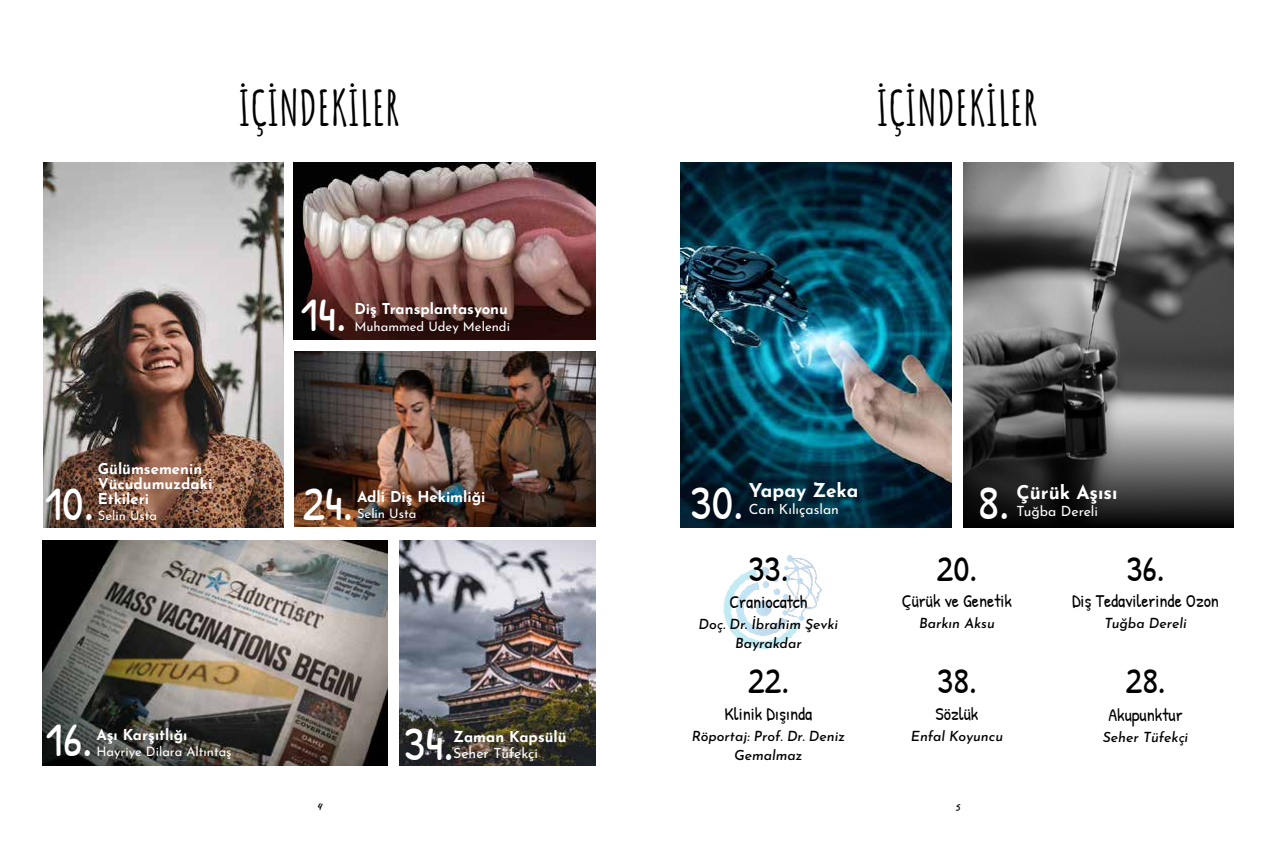
<style>
.page{position:relative;width:1276px;height:842px;background:#fff}
.page>*{position:absolute;margin:0;border:0;box-sizing:border-box;transform-origin:0 0}
.t1{font:700 48px "Amatic SC";color:#000}
.t2{font:48px "Patrick Hand";color:#fff}
.t3{font:36px "Patrick Hand";color:#000}
.t4{font:700 19px "Josefin Sans";color:#fff}
.t5{font:18px "Patrick Hand";color:#000}
.t6{font:700 15px/15px "Josefin Sans";color:#fff}
.t7{font:italic 500 14px/19px "Josefin Sans";color:#000;text-align:center}
.t8{font:14px "Josefin Sans";color:#fff}
.t9{font:13px "Josefin Sans";color:#fff}
.t10{font:700 12px "Caveat";color:#000}
</style>
<div class="page">
<img style="left:723px;top:555px;width:99px;height:93px">
<img style="left:43px;top:540px;width:344px;height:225px">
<img style="left:44px;top:162px;width:239px;height:365px">
<img style="left:295px;top:351px;width:300px;height:176px">
<img style="left:294px;top:162px;width:301px;height:178px">
<img style="left:400px;top:540px;width:195px;height:225px">
<img style="left:963px;top:162px;width:270px;height:243px">
<svg style="left:963px;top:405px;width:270px;height:123px;background:#454545"></svg>
<img style="left:680px;top:162px;width:272px;height:366px">
<h1 class="t1" style="left:238px;top:71px;width:162px">İÇİNDEKİLER</h1>
<h1 class="t2" style="left:301px;top:280px;width:47px">14.</h1>
<p class="t6" style="left:354px;top:300px;width:155px">Diş Transplantasyonu</p>
<p class="t9" style="left:354px;top:316px;width:157px">Muhammed Udey Melendi</p>
<p class="t6" style="left:98px;top:460px;width:116px">Gülümsemenin<br>Vücudumuzdaki<br>Etkileri</p>
<p class="t9" style="left:98px;top:506px;width:61px">Selin Usta</p>
<h1 class="t2" style="left:45px;top:469px;width:51px">10.</h1>
<h1 class="t2" style="left:302px;top:470px;width:52px">24.</h1>
<p class="t6" style="left:357px;top:488px;width:130px">Adli Diş Hekimliği</p>
<p class="t9" style="left:357px;top:503px;width:61px">Selin Usta</p>
<h1 class="t2" style="left:46px;top:706px;width:48px">16.</h1>
<p class="t6" style="left:96px;top:726px;width:93px">Aşı Karşıtlığı</p>
<p class="t9" style="left:96px;top:741px;width:137px">Hayriye Dilara Altıntaş</p>
<p class="t10" style="left:316px;top:798px;width:7px">4</p>
<h1 class="t2" style="left:404px;top:710px;width:51px">34.</h1>
<p class="t6" style="left:453px;top:728px;width:115px">Zaman Kapsülü</p>
<p class="t8" style="left:453px;top:742px;width:86px">Seher Tüfekçi</p>
<h1 class="t1" style="left:876px;top:72px;width:162px">İÇİNDEKİLER</h1>
<h3 class="t4" style="left:749px;top:476px;width:111px">Yapay Zeka</h3>
<h1 class="t2" style="left:690px;top:469px;width:55px">30.</h1>
<p class="t8" style="left:749px;top:499px;width:92px">Can Kılıçaslan</p>
<h1 class="t2" style="left:978px;top:469px;width:33px">8.</h1>
<h3 class="t4" style="left:1016px;top:478px;width:102px">Çürük Aşısı</h3>
<p class="t8" style="left:1016px;top:501px;width:83px">Tuğba Dereli</p>
<h2 class="t3" style="left:936px;top:543px;width:42px">20.</h2>
<h2 class="t3" style="left:748px;top:543px;width:41px">33.</h2>
<h2 class="t3" style="left:1126px;top:543px;width:40px">36.</h2>
<p class="t5" style="left:729px;top:589px;width:80px">Craniocatch</p>
<p class="t7" style="left:698px;top:613px;width:141px">Doç. Dr. İbrahim Şevki<br>Bayrakdar</p>
<p class="t5" style="left:902px;top:588px;width:112px">Çürük ve Genetik</p>
<p class="t7" style="left:919px;top:612px;width:77px">Barkın Aksu</p>
<p class="t5" style="left:1072px;top:588px;width:149px">Diş Tedavilerinde Ozon</p>
<p class="t7" style="left:1104px;top:612px;width:84px">Tuğba Dereli</p>
<h2 class="t3" style="left:747px;top:655px;width:43px">22.</h2>
<h2 class="t3" style="left:937px;top:655px;width:41px">38.</h2>
<h2 class="t3" style="left:1125px;top:655px;width:42px">28.</h2>
<p class="t5" style="left:724px;top:701px;width:89px">Klinik Dışında</p>
<p class="t7" style="left:692px;top:725px;width:155px">Röportaj: Prof. Dr. Deniz<br>Gemalmaz</p>
<p class="t5" style="left:935px;top:701px;width:44px">Sözlük</p>
<p class="t7" style="left:911px;top:725px;width:94px">Enfal Koyuncu</p>
<p class="t5" style="left:1108px;top:702px;width:76px">Akupunktur</p>
<p class="t7" style="left:1102px;top:725px;width:87px">Seher Tüfekçi</p>
</div>
